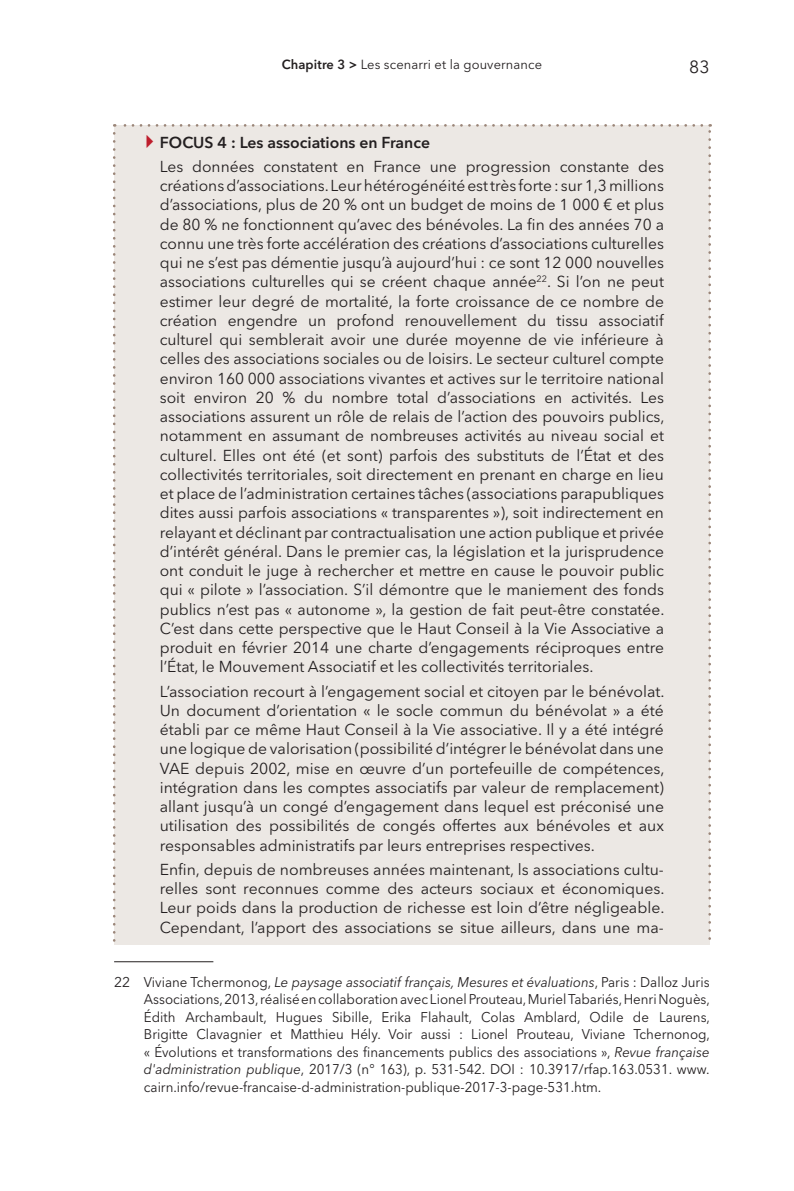
<style>
.page{position:relative;width:794px;height:1191px;background:#fff}
.page>*{position:absolute;margin:0;border:0;box-sizing:border-box;transform-origin:0 0}
.t1{font:17.5px "Avenir Next LT Pro";color:#231f20}
.t2{font:15.75px/19.2px "Avenir Next LT Pro";color:#231f20;text-align:justify}
.corps_texte{font:600 15.75px "Avenir Next LT Pro";color:#231f20}
.texte_note{font:14px/17.5px "Avenir Next LT Pro";color:#231f20;text-align:justify}
.t3{font:13.12px "Avenir Next LT Pro";letter-spacing:.01em;color:#231f20}
.s1{font-weight:600}
.s2{color:#be1d2c}
.s3{font-style:italic}
</style>
<div class="page">
<div style="left:114px;top:125px;width:595px;height:821px;background:#ece8e4"></div>
<svg style="left:113px;top:133px;width:2px;height:809px"></svg>
<svg style="left:708px;top:124px;width:3px;height:814px"></svg>
<svg style="left:114px;top:124px;width:588px;height:3px"></svg>
<div style="left:107px;top:945px;width:610px;height:8px;background:#fff"></div>
<hr style="left:114px;top:961px;width:99px;height:1px;background:#231f20">
<p class="t3" style="left:282px;top:57px;width:262px"><span class="s1">Chapitre 3 &gt;</span> Les scenarri et la gouvernance</p>
<p class="t1" style="left:689px;top:56px;width:22px">83</p>
<p class="corps_texte" style="left:139px;top:132px;width:293px"><span class="s2">✔</span>FOCUS 4 : Les associations en France</p>
<p class="t2" style="left:160px;top:157px;width:506px">Les données constatent en France une progression constante des créations d’associations. Leur hétérogénéité est très forte : sur 1,3 millions d’associations, plus de 20 % ont un budget de moins de 1 000 € et plus de 80 % ne fonctionnent qu’avec des bénévoles. La fin des années 70 a connu une très forte accélération des créations d’associations culturelles qui ne s’est pas démentie jusqu’à aujourd’hui : ce sont 12 000 nouvelles associations culturelles qui se créent chaque année<sup>22</sup>. Si l’on ne peut estimer leur degré de mortalité, la forte croissance de ce nombre de création engendre un profond renouvellement du tissu associatif culturel qui semblerait avoir une durée moyenne de vie inférieure à celles des associations sociales ou de loisirs. Le secteur culturel compte environ 160 000 associations vivantes et actives sur le territoire national soit environ 20 % du nombre total d’associations en activités. Les associations assurent un rôle de relais de l’action des pouvoirs publics, notamment en assumant de nombreuses activités au niveau social et culturel. Elles ont été (et sont) parfois des substituts de l’État et des collectivités territoriales, soit directement en prenant en charge en lieu et place de l’administration certaines tâches (associations parapubliques dites aussi parfois associations « transparentes »), soit indirectement en relayant et déclinant par contractualisation une action publique et privée d’intérêt général. Dans le premier cas, la législation et la jurisprudence ont conduit le juge à rechercher et mettre en cause le pouvoir public qui « pilote » l’association. S’il démontre que le maniement des fonds publics n’est pas « autonome », la gestion de fait peut-être constatée.<br>C’est dans cette perspective que le Haut Conseil à la Vie Associative a produit en février 2014 une charte d’engagements réciproques entre l’État, le Mouvement Associatif et les collectivités territoriales.</p>
<p class="t2" style="left:160px;top:681px;width:506px">L’association recourt à l’engagement social et citoyen par le bénévolat.<br>Un document d’orientation « le socle commun du bénévolat » a été établi par ce même Haut Conseil à la Vie associative. Il y a été intégré une logique de valorisation (possibilité d’intégrer le bénévolat dans une VAE depuis 2002, mise en œuvre d’un portefeuille de compétences, intégration dans les comptes associatifs par valeur de remplacement) allant jusqu’à un congé d’engagement dans lequel est préconisé une utilisation des possibilités de congés offertes aux bénévoles et aux responsables administratifs par leurs entreprises respectives.</p>
<p class="t2" style="left:160px;top:859px;width:506px">Enfin, depuis de nombreuses années maintenant, ls associations cultu&shy;relles sont reconnues comme des acteurs sociaux et économiques.<br>Leur poids dans la production de richesse est loin d’être négligeable.<br>Cependant, l’apport des associations se situe ailleurs, dans une ma-</p>
<p class="texte_note" style="left:144px;top:973px;width:567px;text-indent:-30px">22 Viviane Tchermonog, <span class="s3">Le paysage associatif français, Mesures et évaluations</span>, Paris : Dalloz Juris Associations, 2013, réalisé en collaboration avec Lionel Prouteau, Muriel Tabariés, Henri Noguès, Édith Archambault, Hugues Sibille, Erika Flahault, Colas Amblard, Odile de Laurens, Brigitte Clavagnier et Matthieu Hély. Voir aussi : Lionel Prouteau, Viviane Tchernonog, « Évolutions et transformations des financements publics des associations », <span class="s3">Revue française d'administration publique</span>, 2017/3 (n° 163), p. 531-542. DOI : 10.3917/rfap.163.0531. www. cairn.info/revue-francaise-d-administration-publique-2017-3-page-531.htm.</p>
</div>
